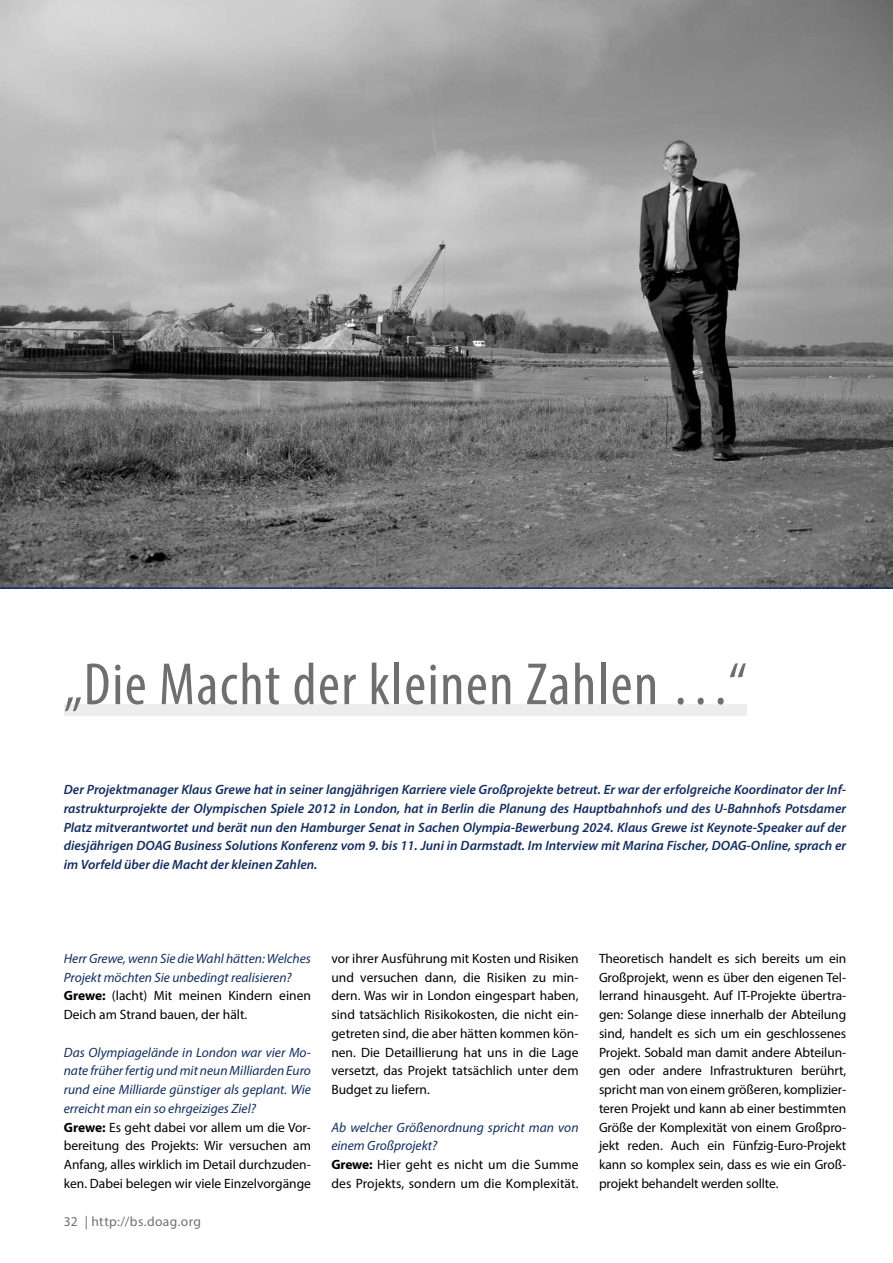
<style>
.page{position:relative;width:893px;height:1263px;background:#fff}
.page>*{position:absolute;margin:0;border:0;box-sizing:border-box;transform-origin:0 0}
.t1{font:condensed 60px "Myriad Pro";letter-spacing:.025em;color:#706f6f}
.t2{font:13.5px/18.8px "Myriad Pro";color:#000;text-align:justify}
.t3{font:italic 600 13.5px/18.8px "Myriad Pro";color:#112d63;text-align:justify}
.t4{font:italic 13.5px/18.8px "Myriad Pro";color:#112d63}
.t5{font:13.5px "Myriad Pro";letter-spacing:.03em;color:#706f6f}
.s1{font-weight:700;font-style:normal;color:#000}
.s2{font-style:normal;color:#000}
.s3{font-style:italic;color:#112d63}
.s4{font-weight:700}
</style>
<div class="page">
<div style="left:64px;top:704px;width:683px;height:12px;background:#ededed"></div>
<img style="left:0;top:0;width:893px;height:587px">
<hr style="left:0;top:587px;width:893px;height:2px;background:#112d63">
<h1 class="t1" style="left:64px;top:648px;width:685px">„Die Macht der kleinen Zahlen …“</h1>
<p class="t3" style="left:64px;top:780px;width:784px">Der Projektmanager Klaus Grewe hat in seiner langjährigen Karriere viele Großprojekte betreut. Er war der erfolgreiche Koordinator der Inf&shy;rastrukturprojekte der Olympischen Spiele 2012 in London, hat in Berlin die Planung des Hauptbahnhofs und des U-Bahnhofs Potsdamer Platz mitverantwortet und berät nun den Hamburger Senat in Sachen Olympia-Bewerbung 2024. Klaus Grewe ist Keynote-Speaker auf der diesjährigen DOAG Business Solutions Konferenz vom 9. bis 11. Juni in Darmstadt. Im Interview mit Marina Fischer, DOAG-Online, sprach er im Vorfeld über die Macht der kleinen Zahlen.</p>
<p class="t4" style="left:64px;top:949px;width:249px">Herr Grewe, wenn Sie die Wahl hätten: Welches Projekt möchten Sie unbedingt realisieren?<br><span class="s1">Grewe:</span> <span class="s2">(lacht) Mit meinen Kindern einen Deich am Strand bauen, der hält.</span></p>
<p class="t4" style="left:64px;top:1042px;width:249px">Das Olympiagelände in London war vier Mo&shy;nate früher fertig und mit neun Milliarden Euro rund eine Milliarde günstiger als geplant. Wie erreicht man ein so ehrgeiziges Ziel?<br><span class="s1">Grewe:</span> <span class="s2">Es geht dabei vor allem um die Vor&shy;bereitung des Projekts: Wir versuchen am Anfang, alles wirklich im Detail durchzuden&shy;ken. Dabei belegen wir viele Einzelvorgänge</span></p>
<p class="t5" style="left:64px;top:1213px;width:139px">32 | http://bs.doag.org</p>
<p class="t2" style="left:331px;top:949px;width:249px">vor ihrer Ausführung mit Kosten und Risiken und versuchen dann, die Risiken zu min&shy;dern. Was wir in London eingespart haben, sind tatsächlich Risikokosten, die nicht ein&shy;getreten sind, die aber hätten kommen kön&shy;nen. Die Detaillierung hat uns in die Lage versetzt, das Projekt tatsächlich unter dem Budget zu liefern.</p>
<p class="t2" style="left:331px;top:1117px;width:249px;text-align:left"><span class="s3">Ab welcher Größenordnung spricht man von einem Großprojekt?<br></span><span class="s4">Grewe:</span> Hier geht es nicht um die Summe des Projekts, sondern um die Komplexität.</p>
<p class="t2" style="left:599px;top:949px;width:249px">Theoretisch handelt es sich bereits um ein Großprojekt, wenn es über den eigenen Tel&shy;lerrand hinausgeht. Auf IT-Projekte übertra&shy;gen: Solange diese innerhalb der Abteilung sind, handelt es sich um ein geschlossenes Projekt. Sobald man damit andere Abteilun&shy;gen oder andere Infrastrukturen berührt, spricht man von einem größeren, komplizier&shy;teren Projekt und kann ab einer bestimmten Größe der Komplexität von einem Großpro&shy;jekt reden. Auch ein Fünfzig-Euro-Projekt kann so komplex sein, dass es wie ein Groß&shy;projekt behandelt werden sollte.</p>
</div>
